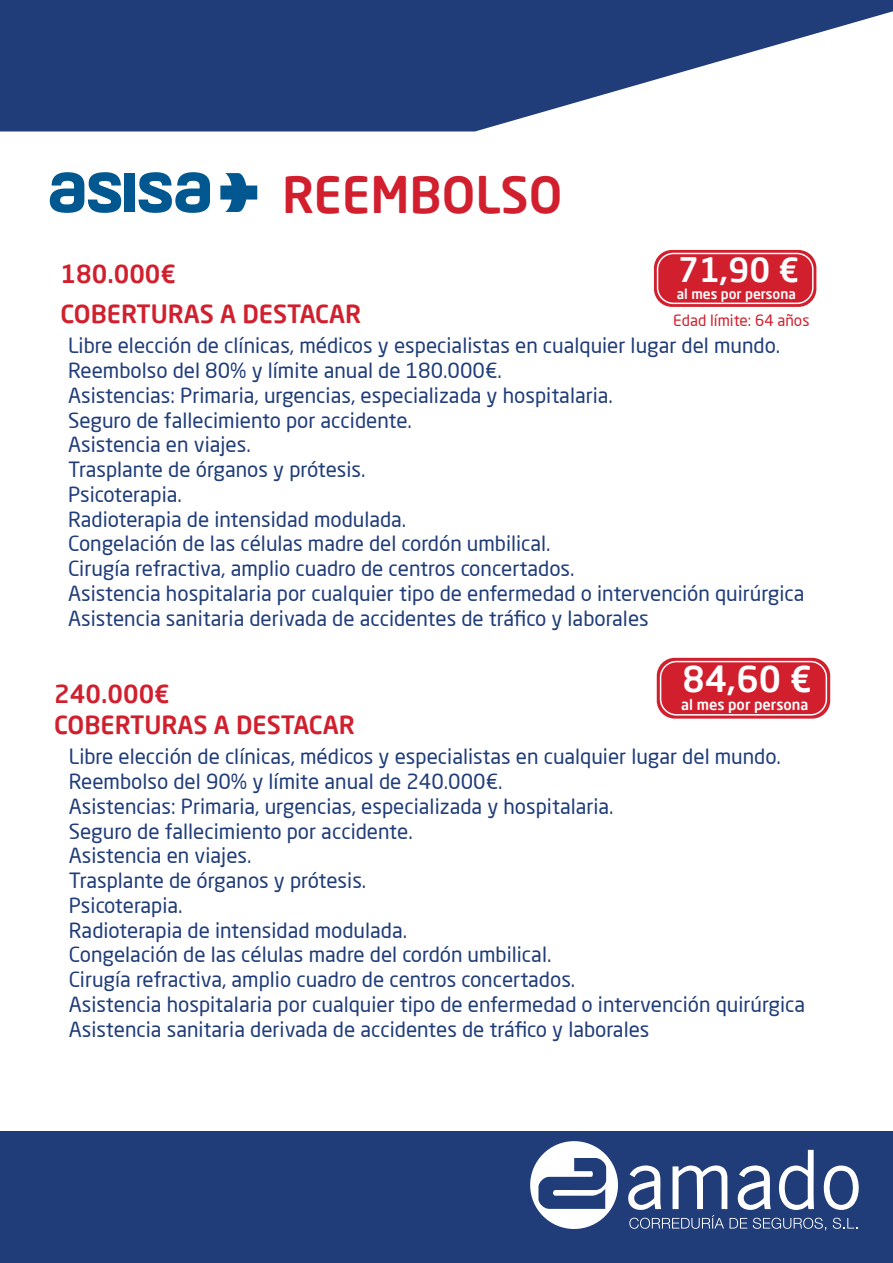
<style>
.page{position:relative;width:893px;height:1263px;background:#fff}
.page>*{position:absolute;margin:0;border:0;box-sizing:border-box;transform-origin:0 0}
.t1{font:500 49.5px "Neo Sans Std";color:#d11f2d}
.t2{font:500 35.4px "Neo Sans Std";color:#fff}
.t3{font:500 33.15px "Neo Sans Std";color:#fff}
.t4{font:500 24.75px "Neo Sans Std";color:#d11f2d}
.t5{font:20.7px/24.8px "Neo Sans Std";color:#203d7a}
.t6{font:15.3px "Neo Sans Std";color:#d11f2d}
.t7{font:500 14.55px "Neo Sans Std";color:#fff}
.t8{font:500 13.65px "Neo Sans Std";color:#fff}
</style>
<div class="page">
<div style="left:0;top:1131px;width:893px;height:132px;background:#203d7a"></div>
<svg style="left:0;top:0;width:893px;height:131px;fill:#203d7a"></svg>
<svg style="left:628px;top:1150px;width:231px;height:80px"></svg>
<svg style="left:530px;top:1141px;width:88px;height:88px"></svg>
<svg style="left:50px;top:172px;width:71px;height:41px"></svg>
<div style="left:125px;top:173px;width:10px;height:39px;background:#015891"></div>
<svg style="left:139px;top:172px;width:71px;height:41px"></svg>
<svg style="left:220px;top:173px;width:37px;height:39px"></svg>
<div style="left:365px;top:659px;width:166px;height:55px;border:2px solid #fff;border-radius:25px"></div>
<div style="left:654px;top:250px;width:162px;height:57px;background:#d11f2d;border-radius:18px"></div>
<div style="left:657px;top:253px;width:157px;height:51px;border:2px solid #fff;border-radius:16px"></div>
<div style="left:657px;top:658px;width:173px;height:61px;background:#d11f2d;border-radius:18px"></div>
<div style="left:660px;top:661px;width:167px;height:55px;border:2px solid #fff;border-radius:16px"></div>
<p class="t4" style="left:61px;top:258px;width:117px">180.000€</p>
<h1 class="t1" style="left:282px;top:163px;width:282px">REEMBOLSO</h1>
<p class="t4" style="left:61px;top:298px;width:302px">COBERTURAS A DESTACAR</p>
<h3 class="t3" style="left:678px;top:249px;width:123px">71,90 €</h3>
<p class="t8" style="left:677px;top:285px;width:121px">al mes por persona</p>
<p class="t6" style="left:673px;top:311px;width:138px">Edad límite: 64 años</p>
<p class="t5" style="left:68px;top:333px;width:738px">Libre elección de clínicas, médicos y especialistas en cualquier lugar del mundo.<br>Reembolso del 80% y límite anual de 180.000€.<br>Asistencias: Primaria, urgencias, especializada y hospitalaria.<br>Seguro de fallecimiento por accidente.<br>Asistencia en viajes.<br>Trasplante de órganos y prótesis.<br>Psicoterapia.<br>Radioterapia de intensidad modulada.<br>Congelación de las células madre del cordón umbilical.<br>Cirugía refractiva, amplio cuadro de centros concertados.<br>Asistencia hospitalaria por cualquier tipo de enfermedad o intervención quirúrgica Asistencia sanitaria derivada de accidentes de tráfico y laborales</p>
<p class="t4" style="left:54px;top:678px;width:117px">240.000€</p>
<p class="t4" style="left:54px;top:709px;width:302px">COBERTURAS A DESTACAR</p>
<h2 class="t2" style="left:683px;top:657px;width:131px">84,60 €</h2>
<p class="t7" style="left:681px;top:695px;width:129px">al mes por persona</p>
<p class="t5" style="left:69px;top:744px;width:738px">Libre elección de clínicas, médicos y especialistas en cualquier lugar del mundo.<br>Reembolso del 90% y límite anual de 240.000€.<br>Asistencias: Primaria, urgencias, especializada y hospitalaria.<br>Seguro de fallecimiento por accidente.<br>Asistencia en viajes.<br>Trasplante de órganos y prótesis.<br>Psicoterapia.<br>Radioterapia de intensidad modulada.<br>Congelación de las células madre del cordón umbilical.<br>Cirugía refractiva, amplio cuadro de centros concertados.<br>Asistencia hospitalaria por cualquier tipo de enfermedad o intervención quirúrgica Asistencia sanitaria derivada de accidentes de tráfico y laborales</p>
</div>
